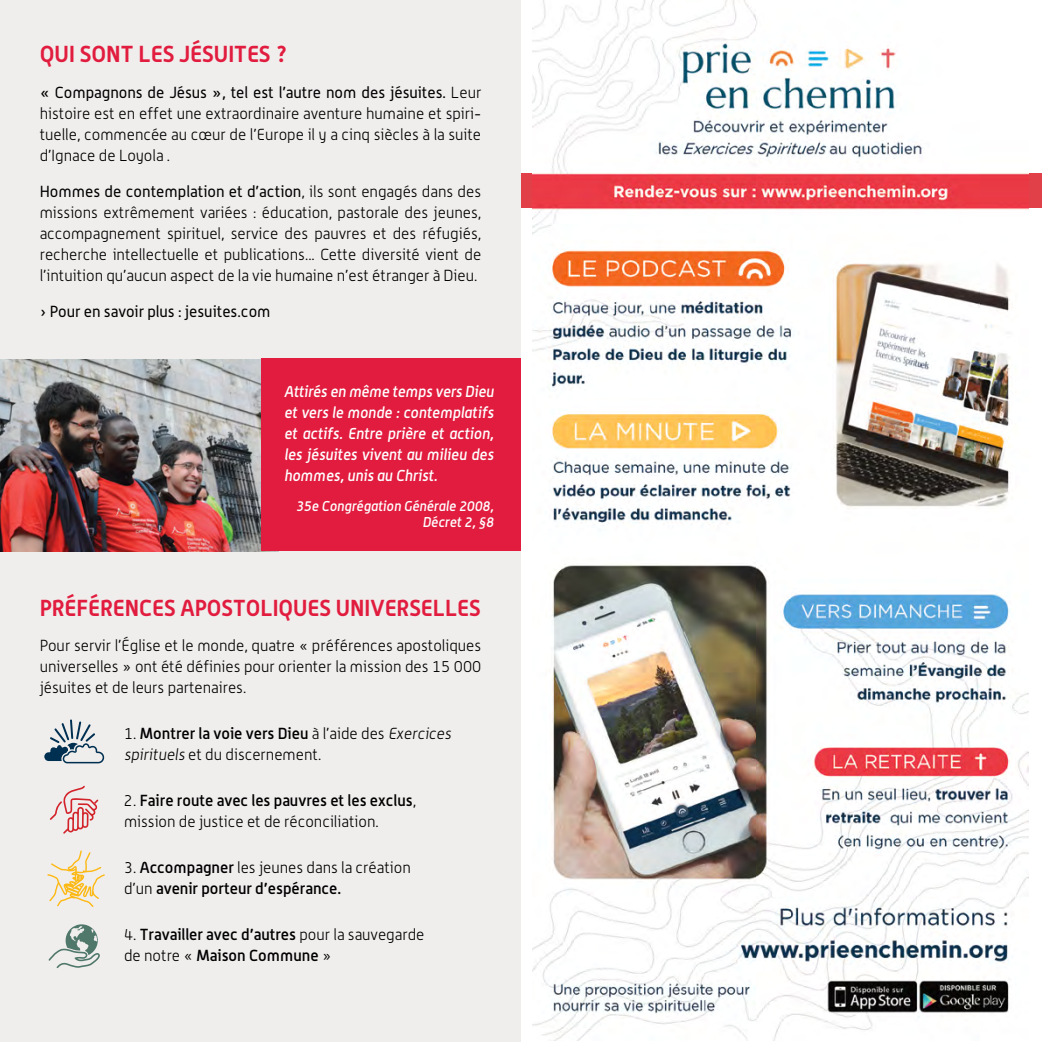
<style>
.page{position:relative;width:1042px;height:1042px;background:#fff}
.page>*{position:absolute;margin:0;border:0;box-sizing:border-box;transform-origin:0 0}
.t1{font:700 22.75px "Alwyn OT";color:#e11c3e}
.t2{font:300 15.75px/21px "Alwyn OT";color:#000;text-align:justify}
.t3{font:500 15.75px/21px "Alwyn OT";color:#000}
.t4{font:15.75px "Alwyn OT";color:#000}
.t5{font:italic 500 15.58px/21px "Alwyn OT";color:#fff;text-align:justify;scale:.96 1}
.t6{font:italic 500 14px/15.8px "Alwyn OT";color:#fff;text-align:right}
.s1{font-weight:400}
.s2{font-weight:500}
.s3{font-style:italic}
.s4{font-weight:300}
</style>
<div class="page">
<div style="left:0;top:0;width:521px;height:1042px;background:#f0eeed"></div>
<img style="left:0;top:360px;width:262px;height:191px">
<div style="left:262px;top:359px;width:259px;height:192px;background:#e11c3e"></div>
<svg style="left:47px;top:850px;width:58px;height:57px"></svg>
<svg style="left:50px;top:786px;width:48px;height:48px"></svg>
<svg style="left:49px;top:924px;width:51px;height:44px"></svg>
<svg style="left:44px;top:719px;width:60px;height:44px"></svg>
<div style="left:521px;top:173px;width:521px;height:35px;background:#e14048"></div>
<img style="left:532px;top:0;width:496px;height:1040px">
<h1 class="t1" style="left:40px;top:40px;width:12px">QUI</h1>
<h1 class="t1" style="left:80px;top:40px;width:15px">SONT</h1>
<h1 class="t1" style="left:138px;top:40px;width:64px">LES JÉSUITES</h1>
<h1 class="t1" style="left:275px;top:40px;width:14px">?</h1>
<p class="t2" style="left:40px;top:82px;width:443px"><span class="s1">« Compagnons de Jésus », tel est l’autre nom des jésuites.</span> Leur histoire est en effet une extraordinaire aventure humaine et spiri&shy;tuelle, commencée au cœur de l’Europe il y a cinq siècles à la suite d’Ignace de Loyola .</p>
<p class="t2" style="left:40px;top:181px;width:443px"><span class="s1">Hommes de contemplation et d’action</span>, ils sont engagés dans des missions extrêmement variées : éducation, pastorale des jeunes, accompagnement spirituel, service des pauvres et des réfugiés, recherche intellectuelle et publications... Cette diversité vient de l’intuition qu’aucun aspect de la vie humaine n’est étranger à Dieu.</p>
<p class="t4" style="left:40px;top:302px;width:232px">› Pour en savoir plus : jesuites.com</p>
<p class="t5" style="left:284px;top:380px;width:220px">Attirés en même temps vers Dieu et vers le monde : contemplatifs et actifs. Entre prière et action, les jésuites vivent au milieu des hommes, unis au Christ.</p>
<p class="t6" style="left:296px;top:498px;width:199px">35e Congrégation Générale 2008,<br>Décret 2, §8</p>
<h1 class="t1" style="left:40px;top:593px;width:62px">PRÉFÉRENCES</h1>
<h1 class="t1" style="left:180px;top:593px;width:41px">APOSTO</h1>
<h1 class="t1" style="left:260px;top:593px;width:25px">LIQUES</h1>
<h1 class="t1" style="left:336px;top:593px;width:13px">UNIVERSE</h1>
<h1 class="t1" style="left:433px;top:593px;width:37px">LLES</h1>
<p class="t2" style="left:40px;top:635px;width:443px">Pour servir l’Église et le monde, quatre « préférences apostoliques universelles » ont été définies pour orienter la mission des 15 000 jésuites et de leurs partenaires.</p>
<p class="t2" style="left:124px;top:723px;width:329px">1. <span class="s2">Montrer la voie vers Dieu</span> à l’aide des <span class="s3">Exercices spirituels</span> et du discernement.</p>
<p class="t2" style="left:124px;top:790px;width:294px">2. <span class="s2">Faire route avec les pauvres et les exclus</span>, mission de justice et de réconciliation.</p>
<p class="t3" style="left:124px;top:856px;width:288px"><span class="s4">3.</span> Accompagner <span class="s4">les jeunes dans la création d’un</span> avenir porteur d’espérance.</p>
<p class="t3" style="left:124px;top:923px;width:302px"><span class="s4">4.</span> Travailler avec d’autres <span class="s4">pour la sauvegarde de notre «</span> Maison Commune <span class="s4">»</span></p>
</div>
